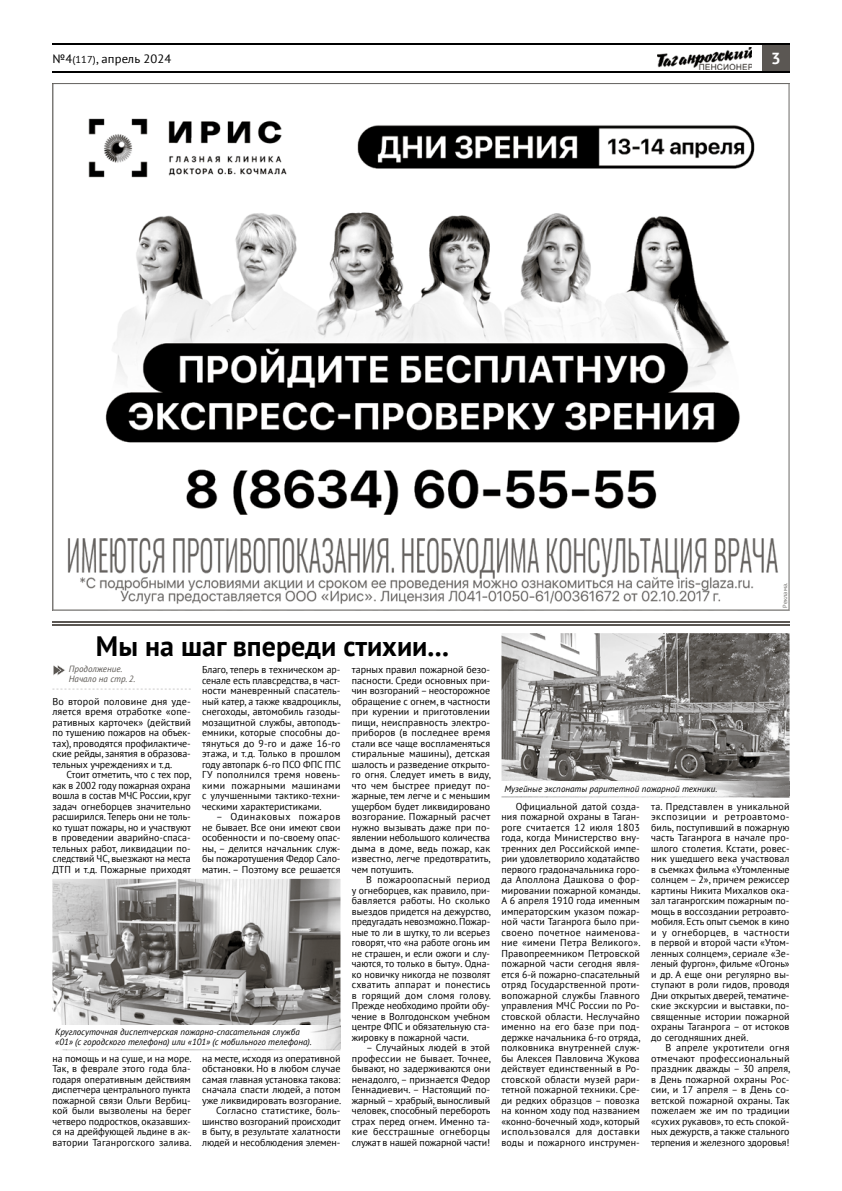
<style>
.page{position:relative;width:842px;height:1191px;background:#fff}
.page>*{position:absolute;margin:0;border:0;box-sizing:border-box;transform-origin:0 0}
.t1{font:700 28px "PT Sans";color:#000}
.t2{font:700 16px "PT Sans";color:#fff;scale:1.05 1}
.t3{font:12px "PT Sans";letter-spacing:.01em;color:#000;scale:1.05 1}
.t4{font:10px/10.5px "PT Sans";color:#000;text-align:justify}
.t5{font:italic 9px/10px "PT Sans";color:#000}
.t6{font:italic 9px/10px "PT Sans";color:#5b5753}
.t7{font:6px "PT Sans";letter-spacing:.01em;color:#6c6a67;scale:1.05 1}
.s1{font-size:10px}
</style>
<div class="page">
<div style="left:762px;top:45px;width:27px;height:27px;background:#5b5753"></div>
<hr style="left:52px;top:72px;width:737px;height:1px;background:#000">
<hr style="left:52px;top:44px;width:737px;height:1px;background:#000">
<img style="left:658px;top:47px;width:94px;height:23px">
<svg style="left:52px;top:83px;width:737px;height:527px"></svg>
<hr style="left:52px;top:621px;width:737px;height:1px;background:#5b5753">
<hr style="left:52px;top:624px;width:737px;height:2px;background:#5b5753">
<svg style="left:52px;top:689px;width:139px;height:1px"></svg>
<svg style="left:53px;top:665px;width:12px;height:11px"></svg>
<img style="left:52px;top:879px;width:288px;height:171px">
<img style="left:52px;top:1025px;width:288px;height:23px">
<img style="left:501px;top:633px;width:288px;height:164px">
<img style="left:501px;top:781px;width:288px;height:14px">
<p class="t3" style="left:52px;top:51px;width:115px">№4<span class="s1">(117)</span>, апрель 2024</p>
<h2 class="t2" style="left:771px;top:48px;width:11px">3</h2>
<p class="t7" style="left:781px;top:608px;width:25px;rotate:-90deg">Реклама.</p>
<h1 class="t1" style="left:96px;top:627px;width:354px">Мы на шаг впереди стихии...</h1>
<p class="t6" style="left:69px;top:664px;width:68px">Продолжение.<br>Начало на стр. 2.</p>
<p class="t4" style="left:352px;top:664px;width:141px">тарных правил пожарной безо&shy;пасности. Среди основных при&shy;чин возгораний – неосторожное обращение с огнем, в частности при курении и приготовлении пищи, неисправность электро&shy;приборов (в последнее время стали все чаще воспламеняться стиральные машины), детская шалость и разведение открыто&shy;го огня. Следует иметь в виду, что чем быстрее приедут по&shy;жарные, тем легче и с меньшим ущербом будет ликвидировано возгорание. Пожарный расчет нужно вызывать даже при по&shy;явлении небольшого количества дыма в доме, ведь пожар, как известно, легче предотвратить, чем потушить.</p>
<p class="t4" style="left:352px;top:874px;width:141px;text-indent:14px">В пожароопасный период у огнеборцев, как правило, при&shy;бавляется работы. Но сколько выездов придется на дежурство, предугадать невозможно. Пожар&shy;ные то ли в шутку, то ли всерьез говорят, что «на работе огонь им не страшен, и если ожоги и слу&shy;чаются, то только в быту». Одна&shy;ко новичку никогда не позволят схватить аппарат и понестись в горящий дом сломя голову.<br>Прежде необходимо пройти обу&shy;чение в Волгодонском учебном центре ФПС и обязательную ста&shy;жировку в пожарной части.</p>
<p class="t4" style="left:352px;top:1042px;width:141px;text-indent:14px">– Случайных людей в этой профессии не бывает. Точнее, бывают, но задерживаются они ненадолго, – признается Федор Геннадиевич. – Настоящий по&shy;жарный – храбрый, выносливый человек, способный перебороть страх перед огнем. Именно та&shy;кие бесстрашные огнеборцы служат в нашей пожарной части!</p>
<p class="t4" style="left:202px;top:664px;width:141px">Благо, теперь в техническом ар&shy;сенале есть плавсредства, в част&shy;ности маневренный спасатель&shy;ный катер, а также квадроциклы, снегоходы, автомобиль газоды&shy;мозащитной службы, автоподъ&shy;емники, которые способны до&shy;тянуться до 9-го и даже 16-го этажа, и т.д. Только в прошлом году автопарк 6-го ПСО ФПС ГПС ГУ пополнился тремя новень&shy;кими пожарными машинами с улучшенными тактико-техни&shy;ческими характеристиками.</p>
<p class="t4" style="left:202px;top:811px;width:140px;text-indent:14px">– Одинаковых пожаров не бывает. Все они имеют свои особенности и по-своему опас&shy;ны, – делится начальник служ&shy;бы пожаротушения Федор Сало&shy;матин. – Поэтому все решается</p>
<p class="t4" style="left:52px;top:696px;width:140px">Во второй половине дня уде&shy;ляется время отработке «опе&shy;ративных карточек» (действий по тушению пожаров на объек&shy;тах), проводятся профилактиче&shy;ские рейды, занятия в образова&shy;тельных учреждениях и т.д.</p>
<p class="t4" style="left:52px;top:769px;width:141px;text-indent:14px">Стоит отметить, что с тех пор, как в 2002 году пожарная охрана вошла в состав МЧС России, круг задач огнеборцев значительно расширился. Теперь они не толь&shy;ко тушат пожары, но и участвуют в проведении аварийно-спаса&shy;тельных работ, ликвидации по&shy;следствий ЧС, выезжают на места ДТП и т.д. Пожарные приходят</p>
<p class="t5" style="left:55px;top:1026px;width:258px">Круглосуточная диспетчерская пожарно-спасательная служба «01» (с городского телефона) или «101» (с мобильного телефона).</p>
<p class="t4" style="left:202px;top:1052px;width:141px;text-align:right">на месте, исходя из оперативной обстановки. Но в любом случае самая главная установка такова: сначала спасти людей, а потом уже ликвидировать возгорание.<br>Согласно статистике, боль&shy;шинство возгораний происходит в быту, в результате халатности людей и несоблюдения элемен-</p>
<p class="t4" style="left:52px;top:1052px;width:141px">на помощь и на суше, и на море.<br>Так, в феврале этого года бла&shy;годаря оперативным действиям диспетчера центрального пункта пожарной связи Ольги Вербиц&shy;кой были вызволены на берег четверо подростков, оказавших&shy;ся на дрейфующей льдине в ак&shy;ватории Таганрогского залива.</p>
<p class="t5" style="left:504px;top:783px;width:214px">Музейные экспонаты раритетной пожарной техники.</p>
<p class="t4" style="left:501px;top:801px;width:141px;text-indent:14px">Официальной датой созда&shy;ния пожарной охраны в Таган&shy;роге считается 12 июля 1803 года, когда Министерство вну&shy;тренних дел Российской импе&shy;рии удовлетворило ходатайство первого градоначальника горо&shy;да Аполлона Дашкова о фор&shy;мировании пожарной команды.<br>А 6 апреля 1910 года именным императорским указом пожар&shy;ной части Таганрога было при&shy;своено почетное наименова&shy;ние «имени Петра Великого».<br>Правопреемником Петровской пожарной части сегодня явля&shy;ется 6-й пожарно-спасательный отряд Государственной проти&shy;вопожарной службы Главного управления МЧС России по Ро&shy;стовской области. Неслучайно именно на его базе при под&shy;держке начальника 6-го отряда, полковника внутренней служ&shy;бы Алексея Павловича Жукова действует единственный в Ро&shy;стовской области музей рари&shy;тетной пожарной техники. Сре&shy;ди редких образцов – повозка на конном ходу под названием «конно-бочечный ход», который использовался для доставки воды и пожарного инструмен-</p>
<p class="t4" style="left:651px;top:801px;width:140px">та. Представлен в уникальной экспозиции и ретроавтомо&shy;биль, поступивший в пожарную часть Таганрога в начале про&shy;шлого столетия. Кстати, ровес&shy;ник ушедшего века участвовал в съемках фильма «Утомленные солнцем – 2», причем режиссер картины Никита Михалков ока&shy;зал таганрогским пожарным по&shy;мощь в воссоздании ретроавто&shy;мобиля. Есть опыт съемок в кино и у огнеборцев, в частности в первой и второй части «Утом&shy;ленных солнцем», сериале «Зе&shy;леный фургон», фильме «Огонь» и др. А еще они регулярно вы&shy;ступают в роли гидов, проводя Дни открытых дверей, тематиче&shy;ские экскурсии и выставки, по&shy;священные истории пожарной охраны Таганрога – от истоков до сегодняшних дней.</p>
<p class="t4" style="left:651px;top:1042px;width:141px;text-indent:14px">В апреле укротители огня отмечают профессиональный праздник дважды – 30 апреля, в День пожарной охраны Рос&shy;сии, и 17 апреля – в День со&shy;ветской пожарной охраны. Так пожелаем же им по традиции «сухих рукавов», то есть спокой&shy;ных дежурств, а также стального терпения и железного здоровья!</p>
</div>
